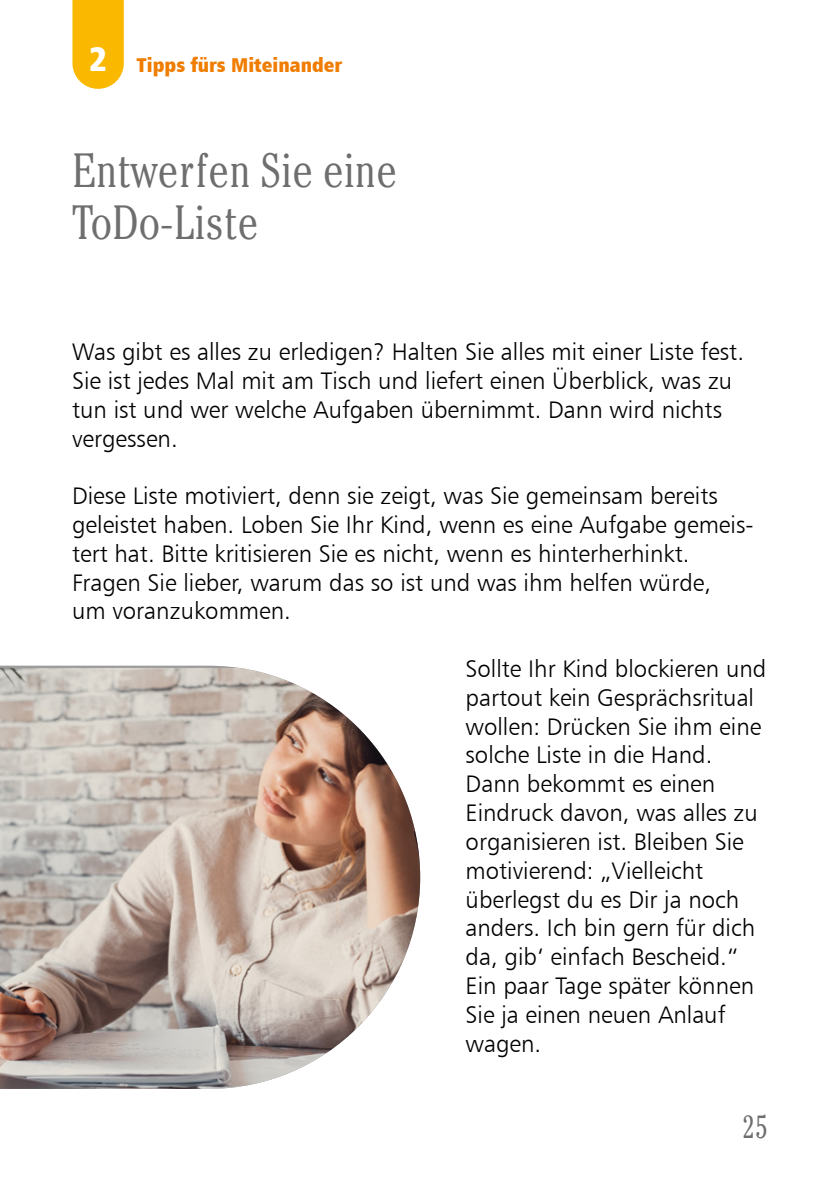
<style>
.page{position:relative;width:840px;height:1191px;background:#fff}
.page>*{position:absolute;margin:0;border:0;box-sizing:border-box;transform-origin:0 0}
.t1{font:300 condensed 48px/52px "Cheltenham";color:#6e6e6e}
.t2{font:300 condensed 32px "Cheltenham";color:#6e6e6e}
.t3{font:24px/28.8px "Humanist 777 BT Light B";color:#000}
.t4{font:20px "Humanist 777 BT Extra Black Cond B";color:#f07d00}
.s1{font-size:34px;color:#fff}
</style>
<div class="page">
<img style="left:0;top:668px;width:420px;height:421px">
<svg style="left:72px;top:0;width:52px;height:89px;background:#fabe13"></svg>
<p class="t4" style="left:89px;top:52px;width:255px"><span class="s1">2</span> Tipps fürs Miteinander</p>
<h1 class="t1" style="left:72px;top:144px;width:327px">Entwerfen Sie eine<br>ToDo-Liste</h1>
<p class="t3" style="left:72px;top:337px;width:673px">Was gibt es alles zu erledigen? Halten Sie alles mit einer Liste fest.<br>Sie ist jedes Mal mit am Tisch und liefert einen Überblick, was zu tun ist und wer welche Aufgaben übernimmt. Dann wird nichts vergessen.</p>
<p class="t3" style="left:72px;top:481px;width:682px">Diese Liste motiviert, denn sie zeigt, was Sie gemeinsam bereits geleistet haben. Loben Sie Ihr Kind, wenn es eine Aufgabe gemeis&shy;tert hat. Bitte kritisieren Sie es nicht, wenn es hinterherhinkt.<br>Fragen Sie lieber, warum das so ist und was ihm helfen würde,<br>um voranzukommen.</p>
<p class="t3" style="left:465px;top:654px;width:302px">Sollte Ihr Kind blockieren und partout kein Gesprächsritual wollen: Drücken Sie ihm eine solche Liste in die Hand.<br>Dann bekommt es einen<br>Eindruck davon, was alles zu organisieren ist. Bleiben Sie motivierend: „Vielleicht überlegst du es Dir ja noch anders. Ich bin gern für dich da, gib‘ einfach Bescheid.“<br>Ein paar Tage später können<br>Sie ja einen neuen Anlauf wagen.</p>
<h2 class="t2" style="left:742px;top:1108px;width:26px">25</h2>
</div>
